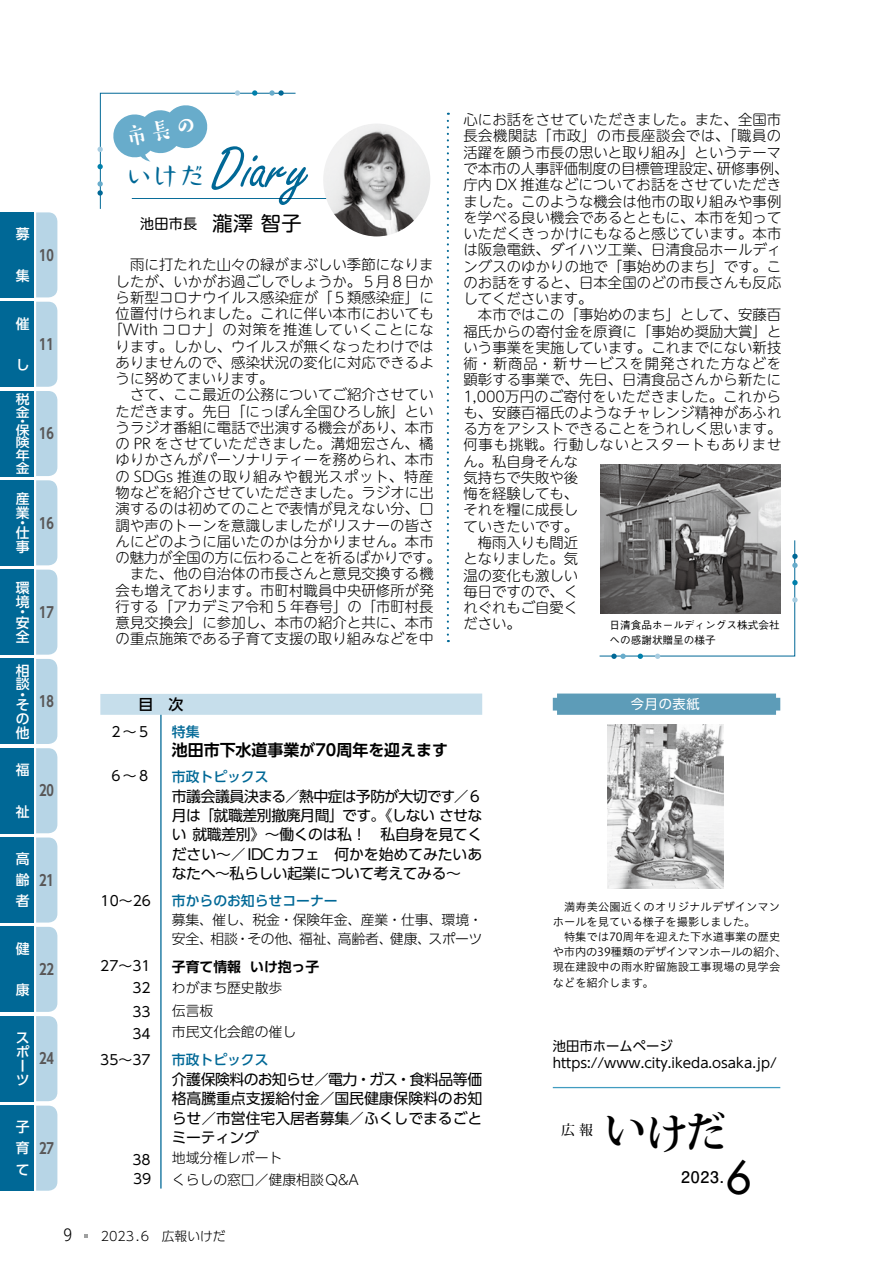
<style>
.page{position:relative;width:893px;height:1263px;background:#fff}
.page>*{position:absolute;margin:0;border:0;box-sizing:border-box;transform-origin:0 0}
.t1{font:60.9px "Freestyle Script Std";color:#006896}
.t2{font:500 44.7px "Futura Std";color:#000}
.t3{font:700 42.45px "Koz Min Pro";color:#000}
.t4{font:500 26.4px "Honami Std";color:#006896}
.t5{font:700 15.9px "UD Shin Go Pr 6 De";color:#000}
.t6{font:700 15.9px "Futo Go B101 Pr 6";color:#000}
.t7{font:14.85px/19.2px "UD Shin Go Pr 6";letter-spacing:-.005em;color:#000;text-align:justify}
.t8{font:700 14.85px "UD Shin Go Pr 6 De";color:#595757}
.t9{font:500 14.85px "UD Shin Go Pr 6";color:#000}
.t10{font:300 14.4px/16.2px "UD Shin M Go Pr 6";letter-spacing:.01em;color:#000}
.t11{font:300 14.4px "UD Shin M Go Pr 6";letter-spacing:.055em;color:#000}
.t12{font:300 14.4px "UD Shin M Go Pr 6";letter-spacing:-.015em;color:#000}
.t13{font:300 14.4px "UD Shin M Go Pr 6";letter-spacing:.03em;color:#000}
.t14{font:300 14.4px "UD Shin M Go Pr 6";letter-spacing:.06em;color:#000}
.t15{font:14.1px "UD Shin M Go Pr 6";color:#000}
.t16{font:300 13.8px/21.8px "UD Shin Go Pr 6";color:#000}
.t17{font:500 13.8px/13.8px "UD Shin Go Pr 6";color:#fff}
.t18{font:13.8px/24.6px "UD Shin Go Pr 6";color:#000}
.t19{font:500 13.8px "UD Shin Go Pr 6";color:#006896}
.t20{font:500 13.8px "Koz Min Pro";color:#000}
.t21{font:13.5px "UD Shin Go Pr 6";color:#000}
.t22{font:13.35px "UD Shin Go Pr 6";letter-spacing:.005em;color:#000}
.t23{font:13.35px "UD Shin Go Pr 6";letter-spacing:.05em;color:#fff}
.t24{font:300 12.75px "UD Shin Go Pr 6";color:#000}
.t25{font:500 12.75px/12.6px "UD Shin Go Pr 6";color:#fff;scale:1.09 1}
.t26{font:11.25px/15.1px "Hiragino UD Sans Std W3";color:#000}
.t27{font:500 10.65px/14.9px "Gothic BBB Pr 6";color:#000}
.s1{font-size:20.25px}
.s2{font-weight:500;color:#006896}
.s3{font-family:"UD Shin Go Pr 6 De";font-weight:700}
.s4{font-size:15.9px}
</style>
<div class="page">
<svg style="left:447px;top:113px;width:2px;height:529px"></svg>
<div style="left:0;top:1016px;width:34px;height:85px;background:#006896"></div>
<div style="left:0;top:1106px;width:34px;height:85px;background:#006896"></div>
<div style="left:0;top:927px;width:34px;height:85px;background:#006896"></div>
<div style="left:0;top:837px;width:34px;height:85px;background:#006896"></div>
<div style="left:0;top:748px;width:34px;height:85px;background:#006896"></div>
<div style="left:0;top:659px;width:34px;height:85px;background:#006896"></div>
<div style="left:0;top:570px;width:34px;height:85px;background:#006896"></div>
<div style="left:0;top:480px;width:34px;height:85px;background:#006896"></div>
<div style="left:0;top:391px;width:34px;height:85px;background:#006896"></div>
<div style="left:0;top:302px;width:34px;height:85px;background:#006896"></div>
<div style="left:0;top:212px;width:34px;height:85px;background:#006896"></div>
<svg style="left:36px;top:212px;width:21px;height:979px;background:#bbd7e7"></svg>
<hr style="left:132px;top:198px;width:251px;height:1px;background:#006896">
<svg style="left:553px;top:693px;width:227px;height:22px;background:#64a0bb"></svg>
<hr style="left:553px;top:1087px;width:227px;height:1px;background:#419cc0">
<hr style="left:160px;top:702px;width:2px;height:486px;background:#006896">
<div style="left:100px;top:693px;width:382px;height:22px;background:#c6deeb"></div>
<img style="left:608px;top:725px;width:115px;height:163px">
<svg style="left:599px;top:540px;width:199px;height:119px"></svg>
<img style="left:323px;top:124px;width:107px;height:112px">
<img style="left:601px;top:464px;width:179px;height:149px">
<svg style="left:97px;top:90px;width:199px;height:119px"></svg>
<p class="t17" style="left:16px;top:227px;width:15px">募</p>
<p class="t17" style="left:16px;top:268px;width:15px">集</p>
<p class="t8" style="left:39px;top:243px;width:16px">10</p>
<p class="t17" style="left:16px;top:316px;width:15px">催</p>
<p class="t17" style="left:16px;top:358px;width:14px">し</p>
<p class="t25" style="left:16px;top:393px;width:14px">税金</p>
<p class="t25" style="left:16px;top:416px;width:14px;line-height:9.1px">・保</p>
<p class="t25" style="left:16px;top:436px;width:14px;text-align:justify">険年金</p>
<p class="t17" style="left:16px;top:491px;width:15px">産業</p>
<p class="t17" style="left:16px;top:517px;width:15px;line-height:10.4px">・仕</p>
<p class="t17" style="left:16px;top:540px;width:15px">事</p>
<p class="t8" style="left:39px;top:332px;width:16px">11</p>
<p class="t8" style="left:39px;top:421px;width:16px">16</p>
<p class="t8" style="left:39px;top:511px;width:16px">16</p>
<p class="t17" style="left:16px;top:581px;width:15px">環境</p>
<p class="t17" style="left:16px;top:607px;width:15px;line-height:10.4px">・安</p>
<p class="t17" style="left:16px;top:629px;width:15px">全</p>
<p class="t17" style="left:16px;top:663px;width:15px">相談</p>
<p class="t17" style="left:16px;top:689px;width:14px;line-height:10.4px">・そ</p>
<p class="t17" style="left:16px;top:711px;width:15px">の他</p>
<p class="t17" style="left:16px;top:763px;width:15px">福</p>
<p class="t17" style="left:16px;top:804px;width:15px">祉</p>
<p class="t8" style="left:39px;top:600px;width:16px">17</p>
<p class="t8" style="left:39px;top:689px;width:16px">18</p>
<p class="t8" style="left:39px;top:779px;width:16px">20</p>
<p class="t17" style="left:16px;top:848px;width:15px;line-height:21.1px;text-align:justify">高齢者</p>
<p class="t8" style="left:39px;top:868px;width:16px">21</p>
<p class="t17" style="left:16px;top:941px;width:15px">健</p>
<p class="t17" style="left:16px;top:983px;width:15px">康</p>
<p class="t8" style="left:39px;top:957px;width:16px">22</p>
<p class="t17" style="left:16px;top:1031px;width:15px">スポーツ</p>
<p class="t17" style="left:16px;top:1116px;width:15px;line-height:21.1px;text-align:justify">子育て</p>
<p class="t8" style="left:39px;top:1046px;width:16px">24</p>
<p class="t8" style="left:39px;top:1136px;width:16px">27</p>
<p class="t4" style="left:126px;top:157px;width:81px">いけだ</p>
<p class="t1" style="left:212px;top:132px;width:98px">Diary</p>
<p class="t15" style="left:140px;top:212px;width:163px">池田市長　<span class="s1">瀧澤 智子</span></p>
<p class="t10" style="left:116px;top:256px;width:319px">　雨に打たれた山々の緑がまぶしい季節になりま</p>
<p class="t10" style="left:116px;top:272px;width:319px">したが、いかがお過ごしでしょうか。５月８日か</p>
<p class="t10" style="left:116px;top:288px;width:320px">ら新型コロナウイルス感染症が「５類感染症」に</p>
<p class="t10" style="left:116px;top:305px;width:320px">位置付けられました。これに伴い本市においても</p>
<p class="t11" style="left:108px;top:318px;width:327px">「With コロナ」の対策を推進していくことにな</p>
<p class="t10" style="left:116px;top:337px;width:319px">ります。しかし、ウイルスが無くなったわけでは</p>
<p class="t10" style="left:116px;top:353px;width:320px">ありませんので、感染状況の変化に対応できるよ</p>
<p class="t10" style="left:116px;top:370px;width:159px">うに努めてまいります。</p>
<p class="t10" style="left:116px;top:386px;width:320px">　さて、ここ最近の公務についてご紹介させてい</p>
<p class="t10" style="left:116px;top:402px;width:319px">ただきます。先日「にっぽん全国ひろし旅」とい</p>
<p class="t10" style="left:116px;top:419px;width:320px">うラジオ番組に電話で出演する機会があり、本市</p>
<p class="t13" style="left:116px;top:432px;width:319px">の PR をさせていただきました。溝畑宏さん、橘</p>
<p class="t10" style="left:116px;top:451px;width:320px">ゆりかさんがパーソナリティーを務められ、本市</p>
<p class="t14" style="left:116px;top:464px;width:319px">の SDGs 推進の取り組みや観光スポット、特産</p>
<p class="t10" style="left:116px;top:484px;width:320px">物などを紹介させていただきました。ラジオに出</p>
<p class="t10" style="left:116px;top:500px;width:320px">演するのは初めてのことで表情が見えない分、口</p>
<p class="t10" style="left:116px;top:516px;width:319px">調や声のトーンを意識しましたがリスナーの皆さ</p>
<p class="t10" style="left:116px;top:532px;width:320px">んにどのように届いたのかは分かりません。本市</p>
<p class="t12" style="left:116px;top:546px;width:327px">の魅力が全国の方に伝わることを祈るばかりです。</p>
<p class="t10" style="left:116px;top:565px;width:320px">　また、他の自治体の市長さんと意見交換する機</p>
<p class="t10" style="left:116px;top:581px;width:320px">会も増えております。市町村職員中央研修所が発</p>
<p class="t10" style="left:116px;top:597px;width:319px">行する「アカデミア令和 5 年春号」の「市町村長</p>
<p class="t10" style="left:116px;top:614px;width:319px">意見交換会」に参加し、本市の紹介と共に、本市</p>
<p class="t10" style="left:116px;top:630px;width:319px">の重点施策である子育て支援の取り組みなどを中</p>
<p class="t9" style="left:139px;top:692px;width:46px">目　次</p>
<p class="t10" style="left:463px;top:111px;width:327px">心にお話をさせていただきました。また、全国市長会機関誌「市政」の市長座談会では、「職員の活躍を願う市長の思いと取り組み」というテーマで本市の人事評価制度の目標管理設定、研修事例、庁内 DX 推進などについてお話をさせていただきました。このような機会は他市の取り組みや事例を学べる良い機会であるとともに、本市を知っていただくきっかけにもなると感じています。本市は阪急電鉄、ダイハツ工業、日清食品ホールディングスのゆかりの地で「事始めのまち」です。このお話をすると、日本全国のどの市長さんも反応してくださいます。<br>　本市ではこの「事始めのまち」として、安藤百福氏からの寄付金を原資に「事始め奨励大賞」という事業を実施しています。これまでにない新技術・新商品・新サービスを開発された方などを顕彰する事業で、先日、日清食品さんから新たに<br>1,000万円のご寄付をいただきました。これからも、安藤百福氏のようなチャレンジ精神があふれる方をアシストできることをうれしく思います。何事も挑戦。行動しないとスタートもありません。私自身そんな<br>気持ちで失敗や後<br>悔を経験しても、<br>それを糧に成長し<br>ていきたいです。<br>　梅雨入りも間近<br>となりました。気<br>温の変化も激しい<br>毎日ですので、く<br>れぐれもご自愛く<br>ださい。</p>
<p class="t27" style="left:609px;top:617px;width:172px">日清食品ホールディングス株式会社への感謝状贈呈の様子</p>
<p class="t23" style="left:631px;top:693px;width:71px">今月の表紙</p>
<p class="t18" style="left:109px;top:719px;width:43px">２〜５</p>
<p class="t18" style="left:109px;top:763px;width:43px">６〜８</p>
<p class="t18" style="left:101px;top:888px;width:52px">10〜26</p>
<p class="t18" style="left:100px;top:953px;width:52px">27〜31</p>
<p class="t18" style="left:132px;top:975px;width:20px">32<br>33</p>
<p class="t18" style="left:100px;top:1020px;width:52px;line-height:26.4px;text-align:right">34<br>35〜37</p>
<p class="t18" style="left:132px;top:1150px;width:21px;line-height:19.2px">38<br>39</p>
<p class="t19" style="left:172px;top:720px;width:29px">特集</p>
<p class="t5" style="left:172px;top:737px;width:278px">池田市下水道事業が70周年を迎えます</p>
<p class="t19" style="left:172px;top:765px;width:98px">市政トピックス</p>
<p class="t7" style="left:172px;top:786px;width:312px">市議会議員決まる／熱中症は予防が大切です／６月は「就職差別撤廃月間」です。《しない させない 就職差別》～働くのは私！　私自身を見てください～／IDCカフェ　何かを始めてみたいあなたへ～私らしい起業について考えてみる～</p>
<p class="t16" style="left:172px;top:890px;width:312px;line-height:19.2px"><span class="s2">市からのお知らせコーナー<br></span>募集、催し、税金・保険年金、産業・仕事、環境・安全、相談・その他、福祉、高齢者、健康、スポーツ</p>
<p class="t16" style="left:172px;top:955px;width:149px"><span class="s3">子育て情報 いけ抱っ子</span>わがまち歴史散歩<br>伝言板<br>市民文化会館の催し</p>
<p class="t19" style="left:172px;top:1048px;width:98px">市政トピックス</p>
<p class="t7" style="left:172px;top:1069px;width:312px">介護保険料のお知らせ／電力・ガス・食料品等価格高騰重点支援給付金／国民健康保険料のお知らせ／市営住宅入居者募集／ふくしでまるごとミーティング</p>
<p class="t16" style="left:172px;top:1147px;width:189px">地域分権レポート<br>くらしの窓口／健康相談Q&amp;A</p>
<p class="t26" style="left:553px;top:898px;width:235px">　満寿美公園近くのオリジナルデザインマンホールを見ている様子を撮影しました。<br>　特集では70周年を迎えた下水道事業の歴史や市内の39種類のデザインマンホールの紹介、現在建設中の雨水貯留施設工事現場の見学会などを紹介します。</p>
<p class="t22" style="left:553px;top:1035px;width:122px">池田市ホームページ</p>
<p class="t21" style="left:553px;top:1052px;width:226px">https://www.city.ikeda.osaka.jp/</p>
<p class="t20" style="left:561px;top:1120px;width:33px">広報</p>
<p class="t3" style="left:604px;top:1101px;width:124px">いけだ</p>
<p class="t2" style="left:726px;top:1149px;width:27px">6</p>
<p class="t6" style="left:681px;top:1164px;width:44px">2023.</p>
<p class="t24" style="left:64px;top:1225px;width:163px"><span class="s4">9</span> 　2023.6　広報いけだ</p>
</div>
